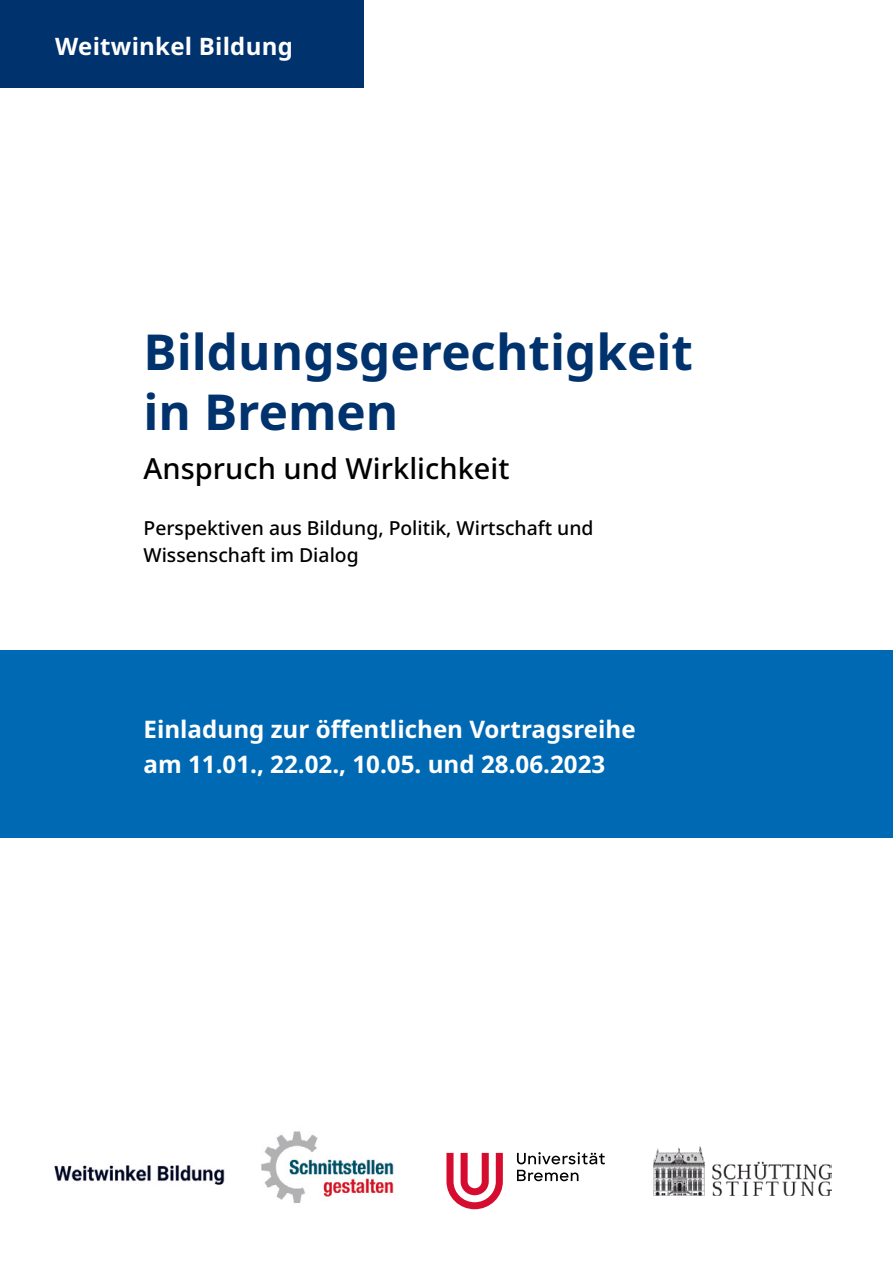
<style>
.page{position:relative;width:893px;height:1263px;background:#fff}
.page>*{position:absolute;margin:0;border:0;box-sizing:border-box;transform-origin:0 0}
.t1{font:700 49.5px/59.4px "Noto Sans";color:#00326d}
.t2{font:500 29.1px "Noto Sans";color:#000}
.t3{font:700 24.15px/34.5px "Noto Sans";color:#fff}
.t4{font:700 24px "Noto Sans";letter-spacing:.01em;color:#fff}
.t5{font:500 19.35px "Noto Sans";color:#000}
</style>
<div class="page">
<div style="left:0;top:651px;width:893px;height:187px;background:#0069b4"></div>
<img style="left:261px;top:1131px;width:133px;height:72px">
<img style="left:54px;top:1165px;width:171px;height:20px">
<svg style="left:517px;top:1170px;width:61px;height:11px"></svg>
<svg style="left:517px;top:1152px;width:88px;height:12px"></svg>
<svg style="left:446px;top:1153px;width:57px;height:56px"></svg>
<div style="left:0;top:0;width:364px;height:87px;background:#00326d"></div>
<img style="left:654px;top:1146px;width:178px;height:50px">
<p class="t4" style="left:55px;top:29px;width:239px">Weitwinkel Bildung</p>
<p class="t1" style="left:144px;top:324px;width:551px">Bildungsgerechtigkeit in Bremen</p>
<p class="t2" style="left:144px;top:447px;width:368px">Anspruch und Wirklichkeit</p>
<p class="t5" style="left:144px;top:515px;width:452px">Perspektiven aus Bildung, Politik, Wirtschaft und</p>
<p class="t5" style="left:144px;top:542px;width:217px">Wissenschaft im Dialog</p>
<p class="t3" style="left:144px;top:713px;width:494px">Einladung zur öffentlichen Vortragsreihe am 11.01., 22.02., 10.05. und 28.06.2023</p>
</div>
